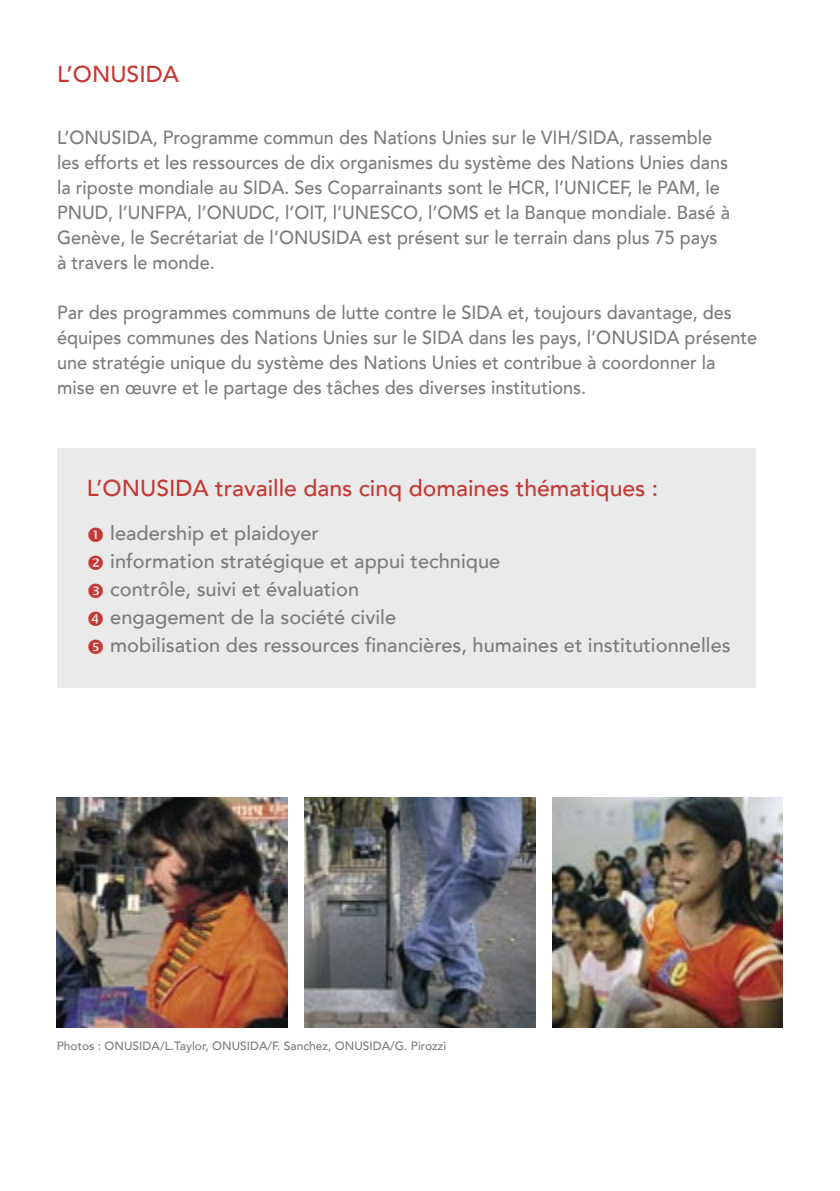
<style>
.page{position:relative;width:840px;height:1191px;background:#fff}
.page>*{position:absolute;margin:0;border:0;box-sizing:border-box;transform-origin:0 0}
.t1{font:500 23px "Avenir LT";color:#c43935}
.t2{font:500 20px "Avenir LT";color:#7c7c7c}
.Body_text{font:500 19px/25px "Avenir LT";color:#7c7c7c;scale:.95 1}
.t3{font:500 12px "Avenir LT";color:#7c7c7c}
</style>
<div class="page">
<div style="left:57px;top:448px;width:697px;height:240px;background:#eaeaea"></div>
<img style="left:57px;top:797px;width:230px;height:231px">
<img style="left:552px;top:797px;width:230px;height:231px">
<img style="left:304px;top:797px;width:231px;height:231px">
<p class="t1" style="left:57px;top:60px;width:123px">L’ONUSIDA</p>
<p class="Body_text" style="left:57px;top:126px;width:709px">L’ONUSIDA, Programme commun des Nations Unies sur le VIH/SIDA, rassemble les efforts et les ressources de dix organismes du système des Nations Unies dans la riposte mondiale au SIDA. Ses Coparrainants sont le HCR, l’UNICEF, le PAM, le PNUD, l’UNFPA, l’ONUDC, l’OIT, l’UNESCO, l’OMS et la Banque mondiale. Basé à Genève, le Secrétariat de l’ONUSIDA est présent sur le terrain dans plus 75 pays à travers le monde.</p>
<p class="Body_text" style="left:57px;top:301px;width:738px">Par des programmes communs de lutte contre le SIDA et, toujours davantage, des équipes communes des Nations Unies sur le SIDA dans les pays, l’ONUSIDA présente une stratégie unique du système des Nations Unies et contribue à coordonner la mise en œuvre et le partage des tâches des diverses institutions.</p>
<p class="t1" style="left:87px;top:475px;width:572px">L’ONUSIDA travaille dans cinq domaines thématiques :</p>
<p class="t2" style="left:110px;top:522px;width:210px">leadership et plaidoyer</p>
<p class="t2" style="left:110px;top:550px;width:391px">information stratégique et appui technique</p>
<p class="t2" style="left:110px;top:578px;width:250px">contrôle, suivi et évaluation</p>
<p class="t2" style="left:110px;top:606px;width:287px">engagement de la société civile</p>
<p class="t2" style="left:110px;top:634px;width:621px">mobilisation des ressources financières, humaines et institutionnelles</p>
<p class="t3" style="left:57px;top:1038px;width:391px">Photos : ONUSIDA/L.Taylor, ONUSIDA/F. Sanchez, ONUSIDA/G. Pirozzi</p>
</div>
